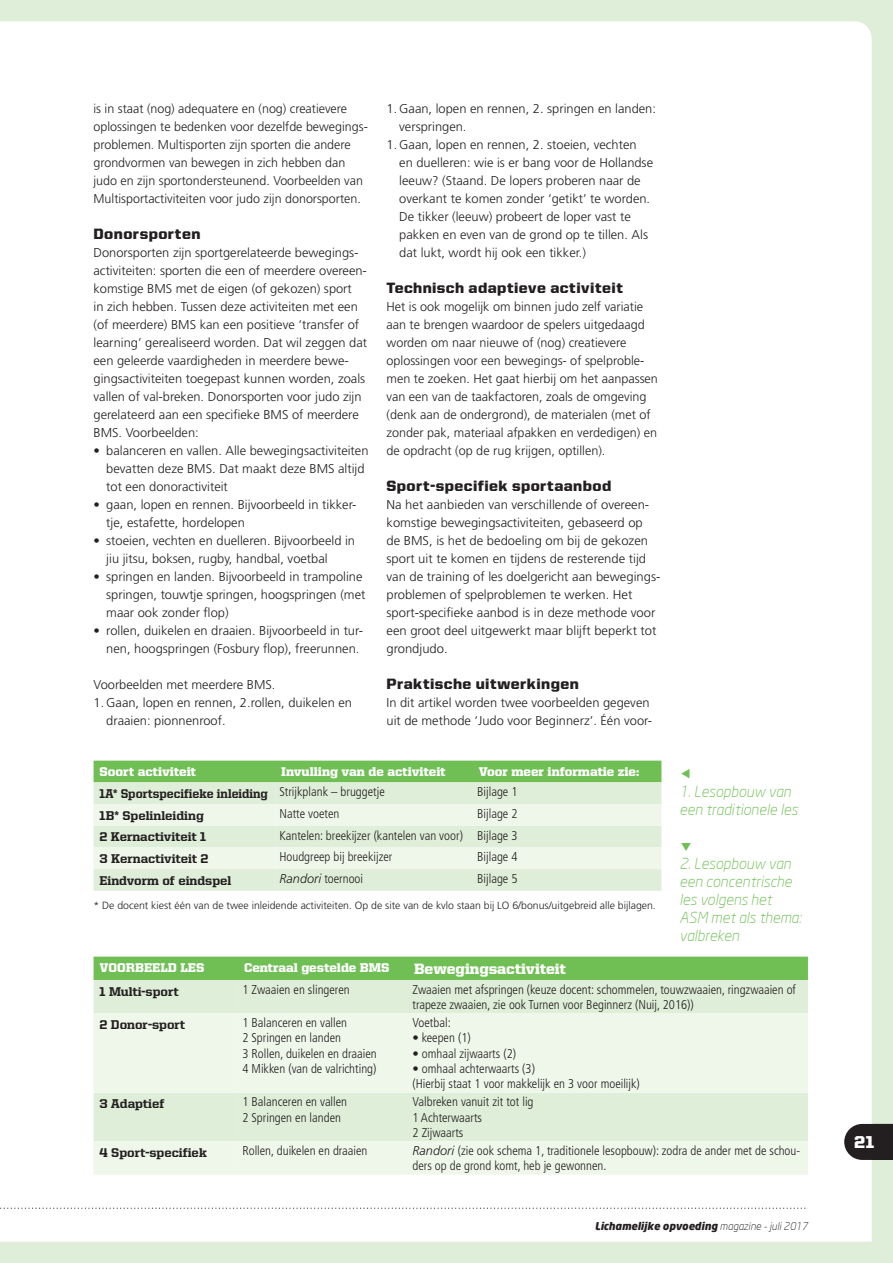
<style>
.page{position:relative;width:893px;height:1263px;background:#dfeed8}
.page>*{position:absolute;margin:0;border:0;box-sizing:border-box;transform-origin:0 0}
.t1{font:900 17.25px "United Sans Reg";color:#fff}
.t2{font:italic 300 15px/18px "Neo Sans";color:#6fbf54}
.t3{font:900 15px "United Sans Reg";letter-spacing:.03em;color:#231f20}
.t4{font:900 15px "United Serif Reg";color:#fff}
.t5{font:300 12.75px/18px "Frutiger LT Std";color:#231f20}
.t6{font:300 condensed 12.75px/15.3px "Frutiger LT Std";color:#231f20}
.t7{font:800 12.75px "United Serif Reg";color:#231f20}
.t8{font:900 12.75px "United Serif Reg";color:#fff}
.t9{font:800 12.75px "United Serif Reg";color:#231f20;scale:.95 1}
.t10{font:300 10.5px "Frutiger LT Std";color:#231f20}
.t11{font:italic 900 10.5px "Neo Sans";color:#231f20}
.s1{font-family:"Frutiger LT Std";font-weight:300;font-stretch:condensed}
.s2{font-style:italic;font-stretch:normal}
.s3{font-weight:300}
</style>
<div class="page">
<div style="left:0;top:21px;width:872px;height:1221px;background:#fff"></div>
<svg style="left:94px;top:761px;width:567px;height:130px"></svg>
<svg style="left:94px;top:956px;width:714px;height:219px"></svg>
<svg style="left:238px;top:1013px;width:570px;height:162px;fill:#eff7ea"></svg>
<svg style="left:844px;top:1124px;width:49px;height:36px;background:#353132"></svg>
<svg style="left:0;top:1207px;width:808px;height:2px;background:#e0e0e0"></svg>
<svg style="left:681px;top:768px;width:9px;height:10px"></svg>
<svg style="left:681px;top:842px;width:10px;height:9px"></svg>
<p class="t5" style="left:94px;top:99px;width:276px">is in staat (nog) adequatere en (nog) creatievere oplossingen te bedenken voor dezelfde bewegings&shy;problemen. Multisporten zijn sporten die andere grondvormen van bewegen in zich hebben dan judo en zijn sportondersteunend. Voorbeelden van Multisportactiviteiten voor judo zijn donorsporten.</p>
<p class="t3" style="left:94px;top:225px;width:108px">Donorsporten</p>
<p class="t5" style="left:94px;top:243px;width:275px">Donorsporten zijn sportgerelateerde bewegings&shy;activiteiten: sporten die een of meerdere overeen&shy;komstige BMS met de eigen (of gekozen) sport<br>in zich hebben. Tussen deze activiteiten met een (of meerdere) BMS kan een positieve ‘transfer of learning’ gerealiseerd worden. Dat wil zeggen dat een geleerde vaardigheden in meerdere bewe&shy;gingsactiviteiten toegepast kunnen worden, zoals vallen of val-breken. Donorsporten voor judo zijn gerelateerd aan een specifieke BMS of meerdere BMS. Voorbeelden:</p>
<p class="t5" style="left:106px;top:441px;width:264px;text-indent:-13px">• balanceren en vallen. Alle bewegingsactiviteiten bevatten deze BMS. Dat maakt deze BMS altijd tot een donoractiviteit</p>
<p class="t5" style="left:106px;top:495px;width:252px;text-indent:-13px">• gaan, lopen en rennen. Bijvoorbeeld in tikker&shy;tje, estafette, hordelopen</p>
<p class="t5" style="left:106px;top:531px;width:250px;text-indent:-13px">• stoeien, vechten en duelleren. Bijvoorbeeld in jiu jitsu, boksen, rugby, handbal, voetbal</p>
<p class="t5" style="left:106px;top:567px;width:261px;text-indent:-13px">• springen en landen. Bijvoorbeeld in trampoline springen, touwtje springen, hoogspringen (met maar ook zonder flop)</p>
<p class="t5" style="left:94px;top:621px;width:271px;text-align:right">• rollen, duikelen en draaien. Bijvoorbeeld in tur&shy;nen, hoogspringen (Fosbury flop), freerunnen.</p>
<p class="t5" style="left:94px;top:675px;width:183px">Voorbeelden met meerdere BMS.</p>
<p class="t5" style="left:106px;top:693px;width:247px;text-indent:-13px">1. Gaan, lopen en rennen, 2.rollen, duikelen en draaien: pionnenroof.</p>
<p class="t5" style="left:399px;top:99px;width:258px;text-indent:-13px">1. Gaan, lopen en rennen, 2. springen en landen: verspringen.</p>
<p class="t5" style="left:399px;top:135px;width:255px;text-indent:-13px">1. Gaan, lopen en rennen, 2. stoeien, vechten en duelleren: wie is er bang voor de Hollandse leeuw? (Staand. De lopers proberen naar de overkant te komen zonder ‘getikt’ te worden.<br>De tikker (leeuw) probeert de loper vast te pakken en even van de grond op te tillen. Als dat lukt, wordt hij ook een tikker.)</p>
<p class="t3" style="left:386px;top:279px;width:238px">Technisch adaptieve activiteit</p>
<p class="t5" style="left:386px;top:297px;width:273px">Het is ook mogelijk om binnen judo zelf variatie aan te brengen waardoor de spelers uitgedaagd worden om naar nieuwe of (nog) creatievere oplossingen voor een bewegings- of spelproble&shy;men te zoeken. Het gaat hierbij om het aanpassen van een van de taakfactoren, zoals de omgeving (denk aan de ondergrond), de materialen (met of zonder pak, materiaal afpakken en verdedigen) en de opdracht (op de rug krijgen, optillen).</p>
<p class="t3" style="left:386px;top:477px;width:226px">Sport-specifiek sportaanbod</p>
<p class="t5" style="left:386px;top:495px;width:275px">Na het aanbieden van verschillende of overeen&shy;komstige bewegingsactiviteiten, gebaseerd op<br>de BMS, is het de bedoeling om bij de gekozen sport uit te komen en tijdens de resterende tijd van de training of les doelgericht aan bewegings&shy;problemen of spelproblemen te werken. Het sport-specifieke aanbod is in deze methode voor een groot deel uitgewerkt maar blijft beperkt tot grondjudo.</p>
<p class="t3" style="left:386px;top:675px;width:194px">Praktische uitwerkingen</p>
<p class="t5" style="left:386px;top:693px;width:267px">In dit artikel worden twee voorbeelden gegeven uit de methode ‘Judo voor Beginnerz’. Één voor-</p>
<p class="t8" style="left:100px;top:765px;width:98px">Soort activiteit</p>
<p class="t8" style="left:281px;top:765px;width:166px">Invulling van de activiteit</p>
<p class="t8" style="left:479px;top:765px;width:162px">Voor meer informatie zie:</p>
<p class="t9" style="left:100px;top:786px;width:302px">1A* Sportspecifieke inleiding <span class="s1">Strijkplank – bruggetje</span></p>
<p class="t6" style="left:477px;top:784px;width:42px">Bijlage 1</p>
<p class="t7" style="left:100px;top:808px;width:106px">1B* Spelinleiding</p>
<p class="t6" style="left:279px;top:806px;width:62px">Natte voeten</p>
<p class="t6" style="left:477px;top:806px;width:42px">Bijlage 2</p>
<p class="t7" style="left:100px;top:830px;width:108px">2 Kernactiviteit 1</p>
<p class="t6" style="left:279px;top:828px;width:240px">Kantelen: breekijzer (kantelen van voor) Bijlage 3</p>
<p class="t7" style="left:100px;top:852px;width:110px">3 Kernactiviteit 2</p>
<p class="t6" style="left:279px;top:849px;width:114px">Houdgreep bij breekijzer</p>
<p class="t6" style="left:477px;top:849px;width:42px">Bijlage 4</p>
<p class="t7" style="left:100px;top:873px;width:133px">Eindvorm of eindspel</p>
<p class="t6" style="left:279px;top:871px;width:85px"><span class="s2">Randori</span> toernooi</p>
<p class="t6" style="left:477px;top:871px;width:42px">Bijlage 5</p>
<p class="t10" style="left:94px;top:900px;width:564px">* De docent kiest één van de twee inleidende activiteiten. Op de site van de kvlo staan bij LO 6/bonus/uitgebreid alle bijlagen.</p>
<p class="t2" style="left:679px;top:782px;width:120px">1. Lesopbouw van een traditionele les</p>
<p class="t2" style="left:679px;top:854px;width:123px">2. Lesopbouw van een concentrische les volgens het<br>ASM met als thema: valbreken</p>
<p class="t8" style="left:100px;top:961px;width:106px">VOORBEELD LES</p>
<p class="t8" style="left:244px;top:961px;width:147px">Centraal gestelde BMS</p>
<p class="t4" style="left:414px;top:960px;width:153px">Bewegingsactiviteit</p>
<p class="t7" style="left:100px;top:984px;width:81px">1 Multi-sport</p>
<p class="t6" style="left:242px;top:982px;width:109px">1 Zwaaien en slingeren</p>
<p class="t6" style="left:412px;top:982px;width:385px">Zwaaien met afspringen (keuze docent: schommelen, touwzwaaien, ringzwaaien of trapeze zwaaien, zie ook Turnen voor Beginnerz (Nuij, 2016))</p>
<p class="t7" style="left:100px;top:1018px;width:87px">2 Donor-sport</p>
<p class="t6" style="left:242px;top:1015px;width:136px">1 Balanceren en vallen<br>2 Springen en landen<br>3 Rollen, duikelen en draaien<br>4 Mikken (van de valrichting)</p>
<p class="t6" style="left:412px;top:1015px;width:40px">Voetbal:</p>
<p class="t6" style="left:412px;top:1030px;width:60px">• keepen (1)</p>
<p class="t6" style="left:412px;top:1046px;width:105px">• omhaal zijwaarts (2)</p>
<p class="t6" style="left:412px;top:1061px;width:229px">• omhaal achterwaarts (3)<br>(Hierbij staat 1 voor makkelijk en 3 voor moeilijk)</p>
<p class="t7" style="left:100px;top:1097px;width:66px">3 Adaptief</p>
<p class="t6" style="left:242px;top:1094px;width:106px">1 Balanceren en vallen<br>2 Springen en landen</p>
<p class="t6" style="left:412px;top:1094px;width:123px">Valbreken vanuit zit tot lig<br>1 Achterwaarts<br>2 Zijwaarts</p>
<p class="t7" style="left:100px;top:1145px;width:109px">4 Sport-specifiek</p>
<p class="t6" style="left:242px;top:1143px;width:127px">Rollen, duikelen en draaien</p>
<p class="t6" style="left:412px;top:1143px;width:389px"><span class="s2">Randori</span> (zie ook schema 1, traditionele lesopbouw): zodra de ander met de schou&shy;ders op de grond komt, heb je gewonnen.</p>
<p class="t11" style="left:595px;top:1219px;width:215px">Lichamelijke opvoeding <span class="s3">magazine - juli 2017</span></p>
<h1 class="t1" style="left:854px;top:1133px;width:22px">21</h1>
</div>
